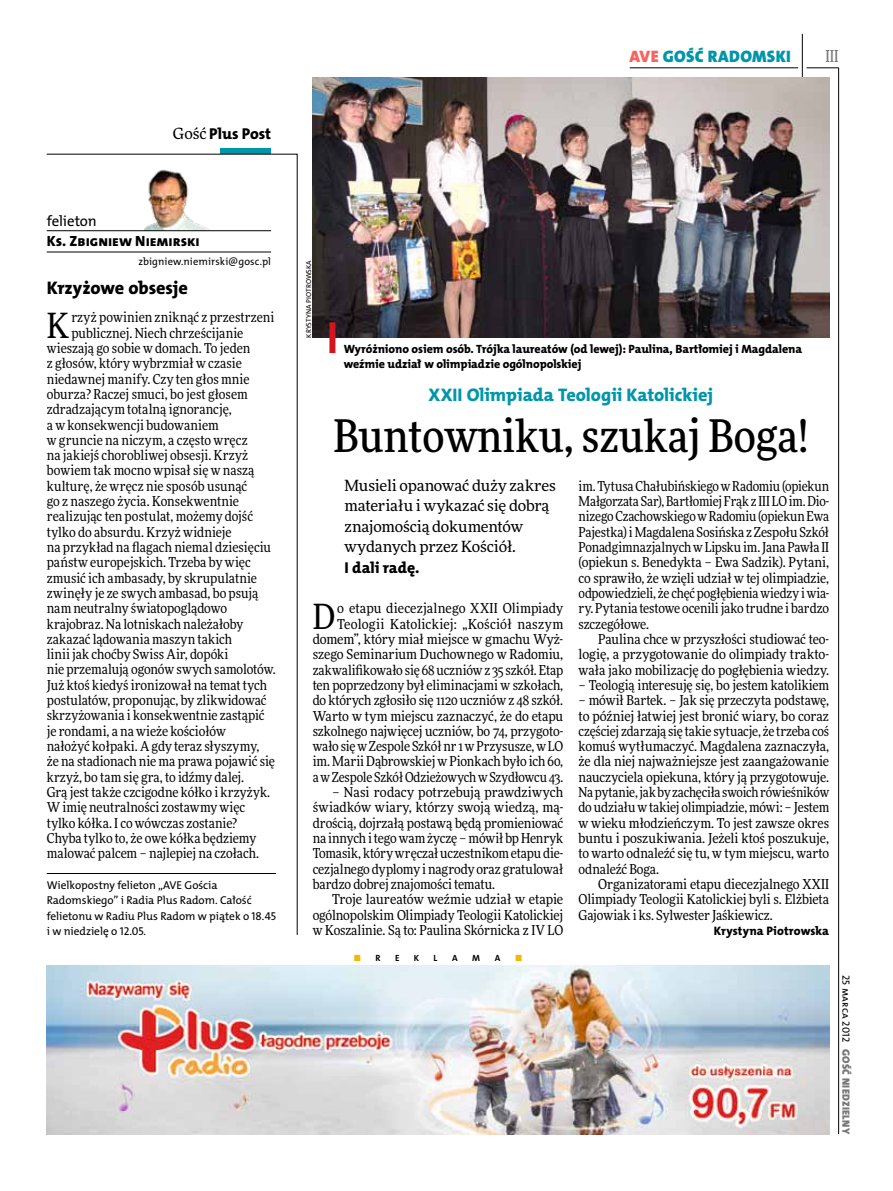
<style>
.page{position:relative;width:893px;height:1191px;background:#fff}
.page>*{position:absolute;margin:0;border:0;box-sizing:border-box;transform-origin:0 0}
.t1{font:500 45px "Freeday Narrow";color:#000}
.t2{font:34.8px "Freeday Narrow News";color:#000}
.t3{font:18.3px "The Mix HP8 Ex Bld";color:#0096aa}
.t4{font:18.3px "The Mix HP8 Ex Bld";letter-spacing:-.005em;color:#000}
.t5{font:16.65px "The Mix HP9 Blk";letter-spacing:.02em;color:#0096aa}
.t6{font:500 16.5px "Freeday Narrow";color:#787779;scale:.9 1}
.t7{font:15.75px "The Mix HP8 Ex Bld";color:#000}
.t8{font:15.45px/20.4px "Freeday News";letter-spacing:-.01em;color:#000}
.t9{font:14.85px "The Mix HP8 Ex Bld";letter-spacing:-.005em;color:#000}
.t10{font:14.85px "The Mix HP5 Plain";letter-spacing:-.01em;color:#000}
.t11{font:13.65px/15.3px "Freeday Narrow News";color:#000;text-align:justify}
.t12{font:12.3px "The Mix HP8 Ex Bld";letter-spacing:.005em;color:#000}
.t13{font:12px/15.3px "The Mix HP8 Ex Bld";letter-spacing:-.005em;color:#000}
.t14{font:11.4px/15.3px "The Mix HP5 Plain";letter-spacing:-.005em;color:#000}
.t15{font:10.5px "The Mix HP5 Plain";letter-spacing:.015em;color:#000}
.t16{font:10.5px "The Mix HP9 Blk";letter-spacing:.025em;color:#787779}
.t17{font:9px "The Mix HP7 Bld";color:#000}
.t18{font:9px "The Mix HP7 Bld";color:#f3b900}
.t19{font:7.2px "The Mix HP5 Plain";letter-spacing:.015em;color:#000}
.s1{font-family:"Freeday News";font-size:15.45px}
.s2{color:#f7635f}
.s3{color:#000}
</style>
<div class="page">
<hr style="left:806px;top:68px;width:33px;height:1px;background:#000">
<hr style="left:630px;top:68px;width:168px;height:1px;background:#000">
<hr style="left:838px;top:68px;width:1px;height:1066px;background:#000">
<hr style="left:802px;top:34px;width:1px;height:43px;background:#000">
<img style="left:47px;top:965px;width:782px;height:169px">
<div style="left:220px;top:148px;width:51px;height:6px;background:#0096aa"></div>
<svg style="left:46px;top:154px;width:252px;height:781px"></svg>
<img style="left:144px;top:169px;width:81px;height:61px">
<hr style="left:47px;top:230px;width:224px;height:1px;background:#000">
<hr style="left:47px;top:252px;width:224px;height:1px;background:#000">
<hr style="left:47px;top:873px;width:229px;height:1px;background:#000">
<img style="left:313px;top:77px;width:516px;height:261px">
<div style="left:329px;top:322px;width:6px;height:31px;background:#d3151f"></div>
<p class="t7" style="left:173px;top:123px;width:100px"><span class="s1">Gość</span> Plus Post</p>
<p class="t10" style="left:47px;top:211px;width:52px">felieton</p>
<p class="t9" style="left:47px;top:231px;width:155px">Ks. Zbigniew Niemirski</p>
<p class="t15" style="left:139px;top:255px;width:134px">zbigniew.niemirski@gosc.pl</p>
<h3 class="t4" style="left:47px;top:276px;width:143px">Krzyżowe obsesje</h3>
<h2 class="t2" style="left:47px;top:304px;width:24px">K</h2>
<p class="t11" style="left:71px;top:310px;width:205px">rzyż powinien zniknąć z przestrzeni</p>
<p class="t11" style="left:71px;top:325px;width:173px">publicznej. Niech chrześcijanie</p>
<p class="t11" style="left:47px;top:340px;width:205px">wieszają go sobie w domach. To jeden</p>
<p class="t11" style="left:47px;top:356px;width:197px">z głosów, który wybrzmiał w czasie</p>
<p class="t11" style="left:47px;top:371px;width:204px">niedawnej manify. Czy ten głos mnie</p>
<p class="t11" style="left:47px;top:386px;width:202px">oburza? Raczej smuci, bo jest głosem</p>
<p class="t11" style="left:47px;top:401px;width:187px">zdradzającym totalną ignorancję,</p>
<p class="t11" style="left:47px;top:417px;width:173px">a w konsekwencji budowaniem</p>
<p class="t11" style="left:47px;top:432px;width:202px">w gruncie na niczym, a często wręcz</p>
<p class="t11" style="left:47px;top:447px;width:203px">na jakiejś chorobliwej obsesji. Krzyż</p>
<p class="t11" style="left:47px;top:463px;width:209px">bowiem tak mocno wpisał się w naszą</p>
<p class="t11" style="left:47px;top:478px;width:202px">kulturę, że wręcz nie sposób usunąć</p>
<p class="t11" style="left:47px;top:493px;width:194px">go z naszego życia. Konsekwentnie</p>
<p class="t11" style="left:47px;top:509px;width:208px">realizując ten postulat, możemy dojść</p>
<p class="t11" style="left:47px;top:524px;width:186px">tylko do absurdu. Krzyż widnieje</p>
<p class="t11" style="left:47px;top:539px;width:226px">na przykład na flagach niemal dziesięciu</p>
<p class="t11" style="left:47px;top:554px;width:206px">państw europejskich. Trzeba by więc</p>
<p class="t11" style="left:47px;top:570px;width:212px">zmusić ich ambasady, by skrupulatnie</p>
<p class="t11" style="left:47px;top:585px;width:213px">zwinęły je ze swych ambasad, bo psują</p>
<p class="t11" style="left:47px;top:600px;width:182px">nam neutralny światopoglądowo</p>
<p class="t11" style="left:47px;top:616px;width:198px">krajobraz. Na lotniskach należałoby</p>
<p class="t11" style="left:47px;top:631px;width:187px">zakazać lądowania maszyn takich</p>
<p class="t11" style="left:47px;top:646px;width:183px">linii jak choćby Swiss Air, dopóki</p>
<p class="t11" style="left:47px;top:662px;width:230px">nie przemalują ogonów swych samolotów.</p>
<p class="t11" style="left:47px;top:677px;width:222px">Już ktoś kiedyś ironizował na temat tych</p>
<p class="t11" style="left:47px;top:692px;width:221px">postulatów, proponując, by zlikwidować</p>
<p class="t11" style="left:47px;top:707px;width:219px">skrzyżowania i konsekwentnie zastąpić</p>
<p class="t11" style="left:47px;top:723px;width:181px">je rondami, a na wieże kościołów</p>
<p class="t11" style="left:47px;top:738px;width:214px">nałożyć kołpaki. A gdy teraz słyszymy,</p>
<p class="t11" style="left:47px;top:753px;width:230px">że na stadionach nie ma prawa pojawić się</p>
<p class="t11" style="left:47px;top:769px;width:199px">krzyż, bo tam się gra, to idźmy dalej.</p>
<p class="t11" style="left:47px;top:784px;width:225px">Grą jest także czcigodne kółko i krzyżyk.</p>
<p class="t11" style="left:47px;top:799px;width:200px">W imię neutralności zostawmy więc</p>
<p class="t11" style="left:47px;top:815px;width:192px">tylko kółka. I co wówczas zostanie?</p>
<p class="t11" style="left:47px;top:830px;width:211px">Chyba tylko to, że owe kółka będziemy</p>
<p class="t11" style="left:47px;top:845px;width:214px">malować palcem – najlepiej na czołach.</p>
<p class="t14" style="left:47px;top:877px;width:231px">Wielkopostny felieton „AVE Gościa Radomskiego” i Radia Plus Radom. Całość felietonu w Radiu Plus Radom w piątek o 18.45 i w niedzielę o 12.05.</p>
<p class="t5" style="left:629px;top:46px;width:163px"><span class="s2">AVE</span> GOŚĆ RADOMSKI</p>
<p class="t6" style="left:825px;top:46px;width:16px">III</p>
<p class="t19" style="left:304px;top:338px;width:78px;rotate:-90deg">Krystyna Piotrowska</p>
<p class="t13" style="left:344px;top:341px;width:460px">Wyróżniono osiem osób. Trójka laureatów (od lewej): Paulina, Bartłomiej i Magdalena weźmie udział w olimpiadzie ogólnopolskiej</p>
<h3 class="t3" style="left:429px;top:383px;width:286px">XXII Olimpiada Teologii Katolickiej</h3>
<h1 class="t1" style="left:333px;top:407px;width:477px">Buntowniku, szukaj Boga!</h1>
<p class="t8" style="left:345px;top:475px;width:213px">Musieli opanować duży zakres materiału i wykazać się dobrą znajomością dokumentów wydanych przez Kościół.</p>
<p class="t7" style="left:345px;top:557px;width:76px">I dali radę.</p>
<p class="t11" style="left:313px;top:600px;width:252px;text-align:right">o etapu diecezjalnego XXII Olimpiady Teologii Katolickiej: „Kościół naszym domem”, który miał miejsce w gmachu Wyż&shy;szego Seminarium Duchownego w Radomiu, zakwalifikowało się 68 uczniów z 35 szkół. Etap ten poprzedzony był eliminacjami w szkołach, do których zgłosiło się 1120 uczniów z 48 szkół.<br>Warto w tym miejscu zaznaczyć, że do etapu szkolnego najwięcej uczniów, bo 74, przygoto&shy;wało się w Zespole Szkół nr 1 w Przysusze, w LO im. Marii Dąbrowskiej w Pionkach było ich 60, a w Zespole Szkół Odzieżowych w Szydłowcu 43.</p>
<p class="t11" style="left:313px;top:784px;width:252px;text-indent:20px">– Nasi rodacy potrzebują prawdziwych świadków wiary, którzy swoją wiedzą, mą&shy;drością, dojrzałą postawą będą promieniować na innych i tego wam życzę – mówił bp Henryk Tomasik, który wręczał uczestnikom etapu die&shy;cezjalnego dyplomy i nagrody oraz gratulował bardzo dobrej znajomości tematu.</p>
<p class="t11" style="left:313px;top:891px;width:252px;text-indent:20px">Troje laureatów weźmie udział w etapie ogólnopolskim Olimpiady Teologii Katolickiej w Koszalinie. Są to: Paulina Skórnicka z IV LO</p>
<h2 class="t2" style="left:313px;top:595px;width:24px">D</h2>
<p class="t18" style="left:353px;top:952px;width:28px">■ <span class="s3">R</span></p>
<p class="t17" style="left:395px;top:952px;width:6px">E</p>
<p class="t17" style="left:414px;top:952px;width:7px">K</p>
<p class="t17" style="left:434px;top:952px;width:5px">L</p>
<p class="t17" style="left:452px;top:952px;width:7px">A</p>
<p class="t17" style="left:472px;top:952px;width:9px">M</p>
<p class="t17" style="left:495px;top:952px;width:7px">A</p>
<p class="t18" style="left:515px;top:952px;width:9px">■</p>
<p class="t11" style="left:579px;top:478px;width:252px">im. Tytusa Chałubińskiego w Radomiu (opiekun Małgorzata Sar), Bartłomiej Frąk z III LO im. Dio&shy;nizego Czachowskiego w Radomiu (opiekun Ewa Pajestka) i Magdalena Sosińska z Zespołu Szkół Ponadgimnazjalnych w Lipsku im. Jana Pawła II (opiekun s. Benedykta – Ewa Sadzik). Pytani, co sprawiło, że wzięli udział w tej olimpiadzie, odpowiedzieli, że chęć pogłębienia wiedzy i wia&shy;ry. Pytania testowe ocenili jako trudne i bardzo szczegółowe.</p>
<p class="t11" style="left:579px;top:631px;width:252px;text-indent:20px">Paulina chce w przyszłości studiować teo&shy;logię, a przygotowanie do olimpiady trakto&shy;wała jako mobilizację do pogłębienia wiedzy.</p>
<p class="t11" style="left:579px;top:677px;width:252px">– Teologią interesuję się, bo jestem katolikiem</p>
<p class="t11" style="left:579px;top:692px;width:252px">– mówił Bartek. – Jak się przeczyta podstawę, to później łatwiej jest bronić wiary, bo coraz częściej zdarzają się takie sytuacje, że trzeba coś komuś wytłumaczyć. Magdalena zaznaczyła, że dla niej najważniejsze jest zaangażowanie nauczyciela opiekuna, który ją przygotowuje.<br>Na pytanie, jak by zachęciła swoich rówieśników do udziału w takiej olimpiadzie, mówi: – Jestem w wieku młodzieńczym. To jest zawsze okres buntu i poszukiwania. Jeżeli ktoś poszukuje, to warto odnaleźć się tu, w tym miejscu, warto odnaleźć Boga.</p>
<p class="t11" style="left:579px;top:876px;width:252px;text-indent:20px">Organizatorami etapu diecezjalnego XXII Olimpiady Teologii Katolickiej byli s. Elżbieta Gajowiak i ks. Sylwester Jaśkiewicz.</p>
<p class="t12" style="left:714px;top:923px;width:117px">Krystyna Piotrowska</p>
<p class="t15" style="left:853px;top:974px;width:69px;rotate:90deg">25 marca 2012</p>
<p class="t16" style="left:853px;top:1049px;width:86px;rotate:90deg">GOŚĆ NIEDZIELNY</p>
</div>
